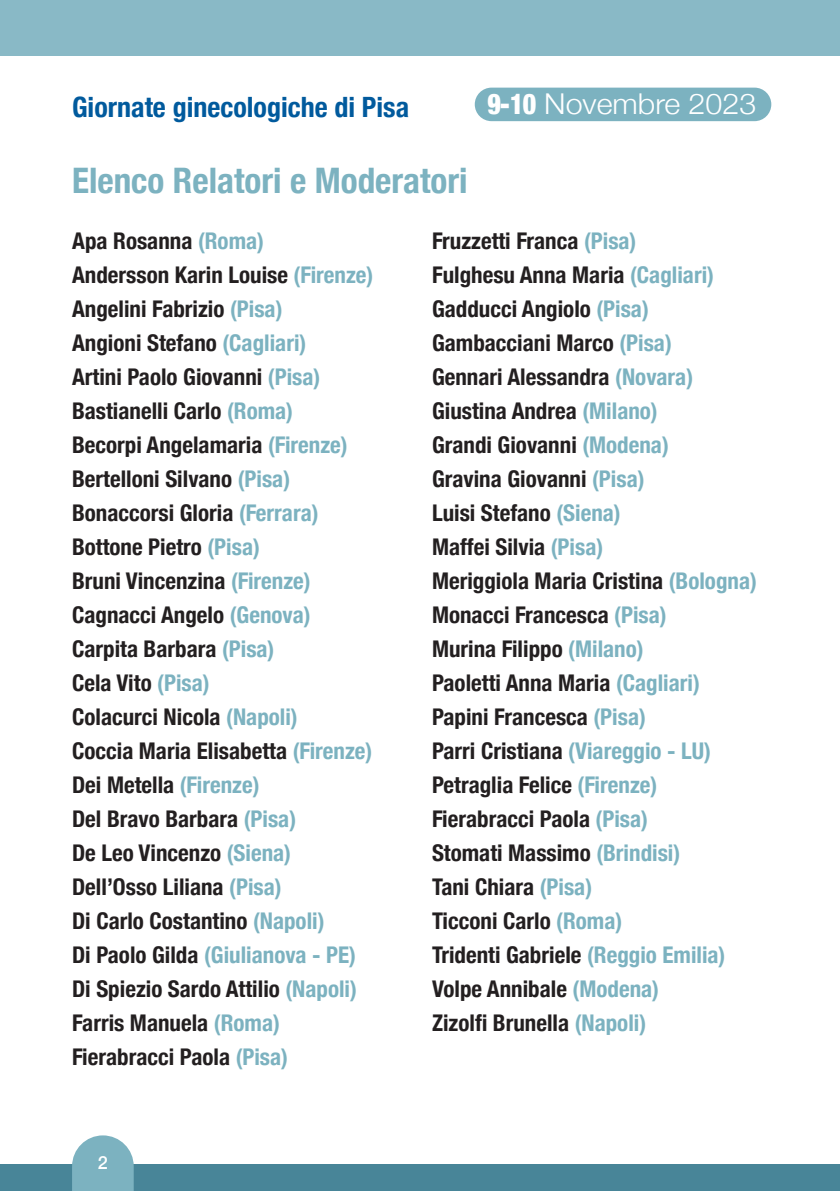
<style>
.page{position:relative;width:840px;height:1191px;background:#fff}
.page>*{position:absolute;margin:0;border:0;box-sizing:border-box;transform-origin:0 0}
.t1{font:700 condensed 35.2px "Helvetica Neue";color:#7cb2c0}
.t2{font:300 28.6px "Helvetica Neue";color:#fff;scale:1.06 1}
.t3{font:700 condensed 28px "Helvetica Neue";color:#015a9d}
.t4{font:700 condensed 23px "Helvetica Neue";color:#231f20}
.t5{font:700 condensed 23px "Helvetica Neue";color:#7cb2c0}
.t6{font:500 18px "Helvetica Neue";color:#fff}
.s1{font-weight:900;font-stretch:condensed}
.s2{color:#7cb2c0}
.s3{color:#231f20}
</style>
<div class="page">
<div style="left:0;top:1164px;width:839px;height:27px;background:#488598"></div>
<div style="left:0;top:0;width:839px;height:55px;background:#89b9c6"></div>
<div style="left:474px;top:88px;width:296px;height:33px;background:#7cb2c0;border-radius:17px"></div>
<svg style="left:72px;top:1135px;width:62px;height:56px;background:#8cbbc7"></svg>
<p class="t3" style="left:72px;top:84px;width:338px">Giornate ginecologiche di Pisa</p>
<p class="t2" style="left:487px;top:81px;width:255px"><span class="s1">9-10</span> Novembre 2023</p>
<p class="t1" style="left:72px;top:151px;width:397px">Elenco Relatori e Moderatori</p>
<p class="t4" style="left:72px;top:222px;width:193px">Apa Rosanna <span class="s2">(Roma)</span></p>
<p class="t4" style="left:72px;top:256px;width:302px">Andersson Karin Louise <span class="s2">(Firenze)</span></p>
<p class="t4" style="left:72px;top:290px;width:212px">Angelini Fabrizio <span class="s2">(Pisa)</span></p>
<p class="t4" style="left:72px;top:324px;width:236px">Angioni Stefano <span class="s2">(Cagliari)</span></p>
<p class="t4" style="left:72px;top:358px;width:250px">Artini Paolo Giovanni <span class="s2">(Pisa)</span></p>
<p class="t4" style="left:72px;top:392px;width:222px">Bastianelli Carlo <span class="s2">(Roma)</span></p>
<p class="t4" style="left:72px;top:426px;width:277px">Becorpi Angelamaria <span class="s2">(Firenze)</span></p>
<p class="t4" style="left:72px;top:460px;width:219px">Bertelloni Silvano <span class="s2">(Pisa)</span></p>
<p class="t4" style="left:72px;top:494px;width:248px">Bonaccorsi Gloria <span class="s2">(Ferrara)</span></p>
<p class="t4" style="left:72px;top:528px;width:189px">Bottone Pietro <span class="s2">(Pisa)</span></p>
<p class="t4" style="left:72px;top:562px;width:240px">Bruni Vincenzina <span class="s2">(Firenze)</span></p>
<p class="t4" style="left:72px;top:596px;width:240px">Cagnacci Angelo <span class="s2">(Genova)</span></p>
<p class="t4" style="left:72px;top:630px;width:204px">Carpita Barbara <span class="s2">(Pisa)</span></p>
<p class="t4" style="left:72px;top:664px;width:139px">Cela Vito <span class="s2">(Pisa)</span></p>
<p class="t4" style="left:72px;top:698px;width:227px">Colacurci Nicola <span class="s2">(Napoli)</span></p>
<p class="t4" style="left:72px;top:732px;width:301px">Coccia Maria Elisabetta <span class="s2">(Firenze)</span></p>
<p class="t4" style="left:72px;top:766px;width:189px">Dei Metella <span class="s2">(Firenze)</span></p>
<p class="t4" style="left:72px;top:800px;width:225px">Del Bravo Barbara <span class="s2">(Pisa)</span></p>
<p class="t4" style="left:72px;top:834px;width:220px">De Leo Vincenzo <span class="s2">(Siena)</span></p>
<p class="t4" style="left:72px;top:868px;width:211px">Dell’Osso Liliana <span class="s2">(Pisa)</span></p>
<p class="t4" style="left:72px;top:902px;width:254px">Di Carlo Costantino <span class="s2">(Napoli)</span></p>
<p class="t5" style="left:72px;top:936px;width:285px"><span class="s3">Di Paolo Gilda</span> (Giulianova - PE)</p>
<p class="t4" style="left:72px;top:970px;width:286px">Di Spiezio Sardo Attilio <span class="s2">(Napoli)</span></p>
<p class="t4" style="left:72px;top:1004px;width:209px">Farris Manuela <span class="s2">(Roma)</span></p>
<p class="t4" style="left:72px;top:1038px;width:217px">Fierabracci Paola <span class="s2">(Pisa)</span></p>
<p class="t4" style="left:432px;top:222px;width:206px">Fruzzetti Franca <span class="s2">(Pisa)</span></p>
<p class="t4" style="left:432px;top:256px;width:283px">Fulghesu Anna Maria <span class="s2">(Cagliari)</span></p>
<p class="t4" style="left:432px;top:290px;width:218px">Gadducci Angiolo <span class="s2">(Pisa)</span></p>
<p class="t4" style="left:432px;top:324px;width:241px">Gambacciani Marco <span class="s2">(Pisa)</span></p>
<p class="t4" style="left:432px;top:358px;width:262px">Gennari Alessandra <span class="s2">(Novara)</span></p>
<p class="t4" style="left:432px;top:392px;width:227px">Giustina Andrea <span class="s2">(Milano)</span></p>
<p class="t4" style="left:432px;top:426px;width:238px">Grandi Giovanni <span class="s2">(Modena)</span></p>
<p class="t4" style="left:432px;top:460px;width:214px">Gravina Giovanni <span class="s2">(Pisa)</span></p>
<p class="t4" style="left:432px;top:494px;width:190px">Luisi Stefano <span class="s2">(Siena)</span></p>
<p class="t4" style="left:432px;top:528px;width:173px">Maffei Silvia <span class="s2">(Pisa)</span></p>
<p class="t4" style="left:432px;top:562px;width:326px">Meriggiola Maria Cristina <span class="s2">(Bologna)</span></p>
<p class="t4" style="left:432px;top:596px;width:236px">Monacci Francesca <span class="s2">(Pisa)</span></p>
<p class="t4" style="left:432px;top:630px;width:213px">Murina Filippo <span class="s2">(Milano)</span></p>
<p class="t4" style="left:432px;top:664px;width:269px">Paoletti Anna Maria <span class="s2">(Cagliari)</span></p>
<p class="t4" style="left:432px;top:698px;width:215px">Papini Francesca <span class="s2">(Pisa)</span></p>
<p class="t4" style="left:432px;top:732px;width:280px">Parri Cristiana <span class="s2">(Viareggio - LU)</span></p>
<p class="t4" style="left:432px;top:766px;width:227px">Petraglia Felice <span class="s2">(Firenze)</span></p>
<p class="t4" style="left:432px;top:800px;width:217px">Fierabracci Paola <span class="s2">(Pisa)</span></p>
<p class="t4" style="left:432px;top:834px;width:249px">Stomati Massimo <span class="s2">(Brindisi)</span></p>
<p class="t4" style="left:432px;top:868px;width:161px">Tani Chiara <span class="s2">(Pisa)</span></p>
<p class="t4" style="left:432px;top:902px;width:192px">Ticconi Carlo <span class="s2">(Roma)</span></p>
<p class="t4" style="left:432px;top:936px;width:295px">Tridenti Gabriele <span class="s2">(Reggio Emilia)</span></p>
<p class="t4" style="left:432px;top:970px;width:228px">Volpe Annibale <span class="s2">(Modena)</span></p>
<p class="t4" style="left:432px;top:1004px;width:215px">Zizolfi Brunella <span class="s2">(Napoli)</span></p>
<p class="t6" style="left:98px;top:1148px;width:12px">2</p>
</div>
